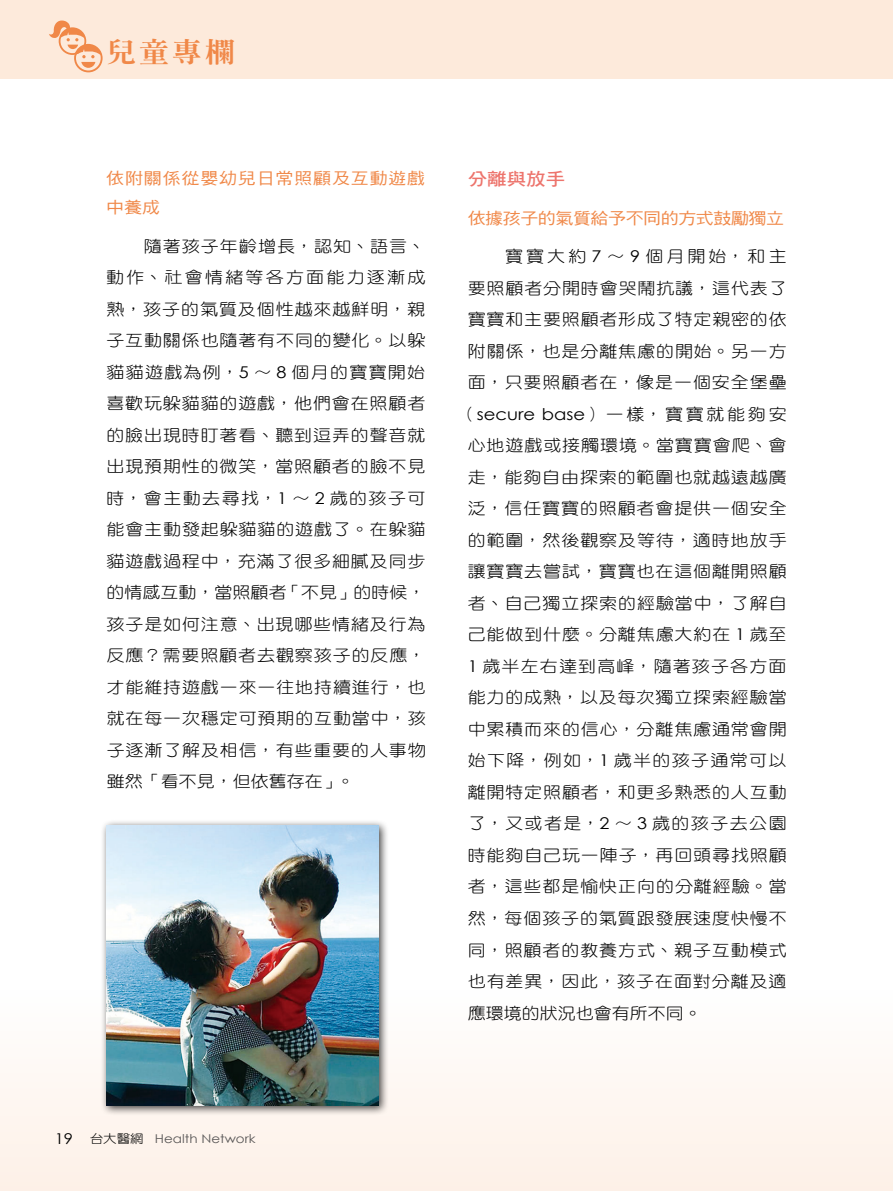
<style>
.page{position:relative;width:893px;height:1191px;background:#fff}
.page>*{position:absolute;margin:0;border:0;box-sizing:border-box;transform-origin:0 0}
.t1{font:800 27px "AR Ming B5";color:#f08848;scale:1.11 1}
.t2{font:17.55px "DF Hei Std W7";color:#ed746c;scale:1.11 1}
.t3{font:16.2px/31.5px "DF Yuan Std W3";letter-spacing:.05em;color:#000;text-align:justify;scale:1.11 1}
.t4{font:16.2px "DF Yuan Std W3";letter-spacing:.15em;color:#000;scale:1.11 1}
.t5{font:16.2px/29.2px "DF Hei Std W5";letter-spacing:.045em;color:#f08848;scale:1.11 1}
.t6{font:16.2px "DF Hei Std W5";letter-spacing:-.025em;color:#f08848;scale:1.11 1}
.t7{font:16.2px "DF Yuan Std W3";letter-spacing:.075em;color:#000;scale:1.11 1}
.t8{font:16.2px "DF Yuan Std W3";letter-spacing:.08em;color:#000;scale:1.11 1}
.t9{font:16.2px "DF Yuan Std W3";letter-spacing:.17em;color:#000;scale:1.11 1}
.t10{font:16.2px "DF Yuan Std W3";color:#000;scale:1.11 1}
.t11{font:12.15px "Century Gothic";color:#595757;scale:1.11 1}
.s1{font-family:"Century Gothic"}
.s2{font-size:14.85px;color:#000}
.s3{font-family:"DF Yuan Std W3";color:#000}
</style>
<div class="page">
<div style="left:0;top:915px;width:893px;height:276px;background:linear-gradient(to bottom,#fff,#fdf1e8)"></div>
<div style="left:100px;top:819px;width:289px;height:297px;background:#000;opacity:.75"></div>
<img style="left:106px;top:825px;width:273px;height:281px">
<div style="left:0;top:0;width:893px;height:79px;background:#fdeadb"></div>
<svg style="left:49px;top:20px;width:54px;height:52px"></svg>
<h1 class="t1" style="left:106px;top:38px;width:118px">兒童專欄</h1>
<p class="t5" style="left:106px;top:163px;width:289px">依附關係從嬰幼兒日常照顧及互動遊戲中養成</p>
<p class="t3" style="left:106px;top:230px;width:289px;text-indent:37px">隨著孩子年齡增長，認知、語言、動作、社會情緒等各方面能力逐漸成熟，孩子的氣質及個性越來越鮮明，親子互動關係也隨著有不同的變化。以躲貓貓遊戲為例，<span class="s1">5</span> ∼ <span class="s1">8</span> 個月的寶寶開始喜歡玩躲貓貓的遊戲，他們會在照顧者的臉出現時盯著看、聽到逗弄的聲音就出現預期性的微笑，當照顧者的臉不見時，會主動去尋找，<span class="s1">1</span> ∼ <span class="s1">2</span> 歲的孩子可能會主動發起躲貓貓的遊戲了。在躲貓貓遊戲過程中，充滿了很多細膩及同步的情感互動，當照顧者「不見」的時候，孩子是如何注意、出現哪些情緒及行為反應？需要照顧者去觀察孩子的反應，才能維持遊戲一來一往地持續進行，也就在每一次穩定可預期的互動當中，孩子逐漸了解及相信，有些重要的人事物雖然「看不見，但依舊存在」。</p>
<p class="t2" style="left:468px;top:169px;width:89px">分離與放手</p>
<p class="t6" style="left:468px;top:209px;width:287px">依據孩子的氣質給予不同的方式鼓勵獨立</p>
<p class="t9" style="left:505px;top:248px;width:255px">寶寶大約 <span class="s1">7</span> ∼ <span class="s1">9</span> 個月開始，和主</p>
<p class="t3" style="left:468px;top:272px;width:289px">要照顧者分開時會哭鬧抗議，這代表了</p>
<p class="t3" style="left:468px;top:303px;width:289px">寶寶和主要照顧者形成了特定親密的依</p>
<p class="t3" style="left:468px;top:335px;width:289px">附關係，也是分離焦慮的開始。另一方</p>
<p class="t3" style="left:468px;top:366px;width:289px">面，只要照顧者在，像是一個安全堡壘</p>
<p class="t4" style="left:459px;top:405px;width:297px">（<span class="s1">secure base</span>）一樣，寶寶就能夠安</p>
<p class="t3" style="left:468px;top:429px;width:289px">心地遊戲或接觸環境。當寶寶會爬、會</p>
<p class="t3" style="left:468px;top:461px;width:289px">走，能夠自由探索的範圍也就越遠越廣</p>
<p class="t3" style="left:468px;top:492px;width:289px">泛，信任寶寶的照顧者會提供一個安全</p>
<p class="t3" style="left:468px;top:524px;width:289px">的範圍，然後觀察及等待，適時地放手</p>
<p class="t3" style="left:468px;top:555px;width:289px">讓寶寶去嘗試，寶寶也在這個離開照顧</p>
<p class="t3" style="left:468px;top:587px;width:289px">者、自己獨立探索的經驗當中，了解自</p>
<p class="t3" style="left:468px;top:618px;width:289px">己能做到什麼。分離焦慮大約在 <span class="s1">1</span> 歲至</p>
<p class="t3" style="left:468px;top:650px;width:289px"><span class="s1">1</span> 歲半左右達到高峰，隨著孩子各方面</p>
<p class="t3" style="left:468px;top:681px;width:289px">能力的成熟，以及每次獨立探索經驗當</p>
<p class="t3" style="left:468px;top:713px;width:289px">中累積而來的信心，分離焦慮通常會開</p>
<p class="t7" style="left:468px;top:752px;width:289px">始下降，例如，<span class="s1">1</span> 歲半的孩子通常可以</p>
<p class="t3" style="left:468px;top:776px;width:289px">離開特定照顧者，和更多熟悉的人互動</p>
<p class="t8" style="left:468px;top:815px;width:289px">了，又或者是，<span class="s1">2</span> ∼ <span class="s1">3</span> 歲的孩子去公園</p>
<p class="t3" style="left:468px;top:839px;width:289px">時能夠自己玩一陣子，再回頭尋找照顧</p>
<p class="t3" style="left:468px;top:870px;width:289px">者，這些都是愉快正向的分離經驗。當</p>
<p class="t3" style="left:468px;top:902px;width:289px">然，每個孩子的氣質跟發展速度快慢不</p>
<p class="t3" style="left:468px;top:933px;width:289px">同，照顧者的教養方式、親子互動模式</p>
<p class="t3" style="left:468px;top:965px;width:289px">也有差異，因此，孩子在面對分離及適</p>
<p class="t10" style="left:468px;top:1004px;width:212px">應環境的狀況也會有所不同。</p>
<p class="t11" style="left:55px;top:1130px;width:182px"><span class="s2">19</span> <span class="s3">台大醫網</span> Health Network</p>
</div>
